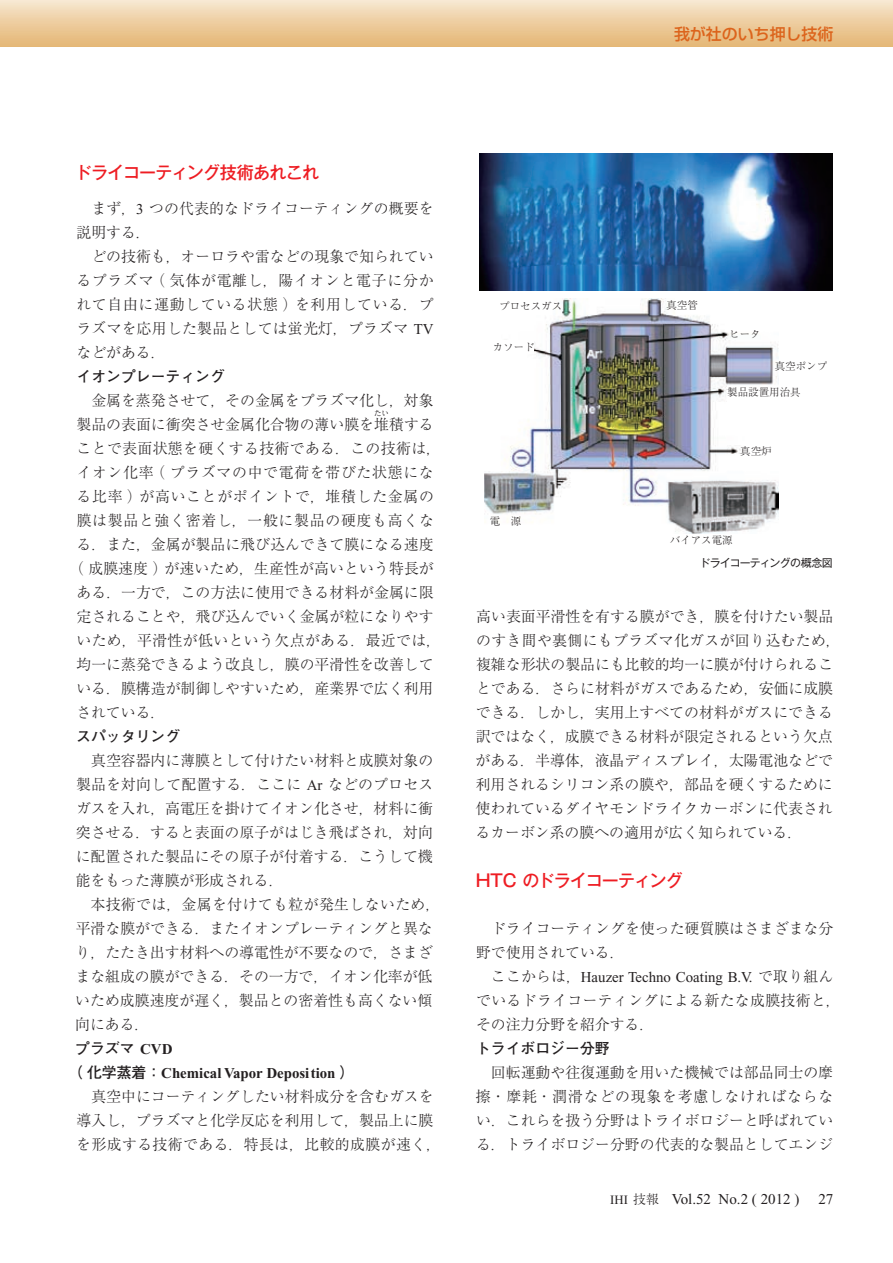
<style>
.page{position:relative;width:893px;height:1263px;background:#fff}
.page>*{position:absolute;margin:0;border:0;box-sizing:border-box;transform-origin:0 0}
.t1{font:500 17.25px "Gothic MB101 Pro";letter-spacing:-.045em;color:#ee1d23}
.t2{font:500 15.9px "Shin Go Pro";color:#dc641c}
.t3{font:300 15px/24px "Ryumin Pro";color:#231f20}
.t4{font:300 15px "Ryumin Pro";letter-spacing:.05em;color:#231f20}
.t5{font:300 15px/24px "Ryumin Pro";letter-spacing:.025em;color:#231f20}
.t6{font:15px "Times New Roman";color:#231f20}
.t7{font:700 15px "Futo Go B101 Pro";color:#231f20}
.t8{font:700 15px "Times New Roman";color:#231f20}
.t9{font:300 15px "Ryumin Pro";letter-spacing:.03em;color:#231f20}
.t10{font:10.95px "Gothic MB101 Pro";letter-spacing:-.06em;color:#231f20}
.t11{font:300 10.5px "Ryumin Pro";color:#231f20}
.t12{font:300 7.5px "Ryumin Pro";color:#231f20}
.s1{font-family:"Times New Roman";font-weight:400}
.s2{font-family:"Times New Roman"}
.s3{font-family:"Futo Go B101 Pro"}
.s4{font-family:"Ryumin Pro";font-weight:300}
.s5{font-size:12.75px}
.s6{font-family:"Ryumin Pro";font-weight:300;font-size:12.75px}
</style>
<div class="page">
<div style="left:0;top:0;width:893px;height:47px;background:linear-gradient(to bottom,#f6e7d0,#e4b572)"></div>
<img style="left:479px;top:154px;width:353px;height:136px">
<img style="left:485px;top:299px;width:293px;height:235px">
<div style="left:491px;top:340px;width:43px;height:13px;background:#fff"></div>
<p class="t2" style="left:674px;top:21px;width:161px">我が社のいち押し技術</p>
<p class="t1" style="left:75px;top:158px;width:246px">ドライコーティング技術あれこれ</p>
<p class="t3" style="left:77px;top:195px;width:359px;text-indent:15px">まず，<span class="s1">3</span> つの代表的なドライコーティングの概要を説明する．</p>
<p class="t3" style="left:76px;top:243px;width:359px;text-align:justify;text-indent:15px">どの技術も，オーロラや雷などの現象で知られているプラズマ（気体が電離し，陽イオンと電子に分かれて自由に運動している状態）を利用している．プラズマを応用した製品としては蛍光灯，プラズマ <span class="s1">TV</span>などがある．</p>
<p class="t7" style="left:76px;top:365px;width:150px">イオンプレーティング</p>
<p class="t3" style="left:77px;top:387px;width:359px;text-align:right">金属を蒸発させて，その金属をプラズマ化し，対象製品の表面に衝突させ金属化合物の薄い膜を堆積する</p>
<p class="t12" style="left:374px;top:407px;width:17px">たい</p>
<p class="t5" style="left:77px;top:435px;width:366px">ことで表面状態を硬くする技術である．この技術は，</p>
<p class="t4" style="left:76px;top:461px;width:359px">イオン化率（プラズマの中で電荷を帯びた状態にな</p>
<p class="t4" style="left:77px;top:485px;width:359px">る比率）が高いことがポイントで，堆積した金属の</p>
<p class="t4" style="left:77px;top:509px;width:359px">膜は製品と強く密着し，一般に製品の硬度も高くな</p>
<p class="t3" style="left:77px;top:531px;width:359px">る．また，金属が製品に飛び込んできて膜になる速度</p>
<p class="t3" style="left:69px;top:555px;width:366px">（成膜速度）が速いため，生産性が高いという特長が</p>
<p class="t3" style="left:77px;top:579px;width:359px">ある．一方で，この方法に使用できる材料が金属に限</p>
<p class="t3" style="left:77px;top:603px;width:359px">定されることや，飛び込んでいく金属が粒になりやす</p>
<p class="t9" style="left:76px;top:629px;width:366px">いため，平滑性が低いという欠点がある．最近では，</p>
<p class="t3" style="left:77px;top:651px;width:359px">均一に蒸発できるよう改良し，膜の平滑性を改善して</p>
<p class="t3" style="left:76px;top:675px;width:359px">いる．膜構造が制御しやすいため，産業界で広く利用</p>
<p class="t3" style="left:76px;top:699px;width:91px">されている．</p>
<p class="t7" style="left:76px;top:725px;width:105px">スパッタリング</p>
<p class="t3" style="left:76px;top:747px;width:359px;text-align:justify;text-indent:16px">真空容器内に薄膜として付けたい材料と成膜対象の製品を対向して配置する．ここに <span class="s1">Ar</span> などのプロセスガスを入れ，高電圧を掛けてイオン化させ，材料に衝突させる．すると表面の原子がはじき飛ばされ，対向に配置された製品にその原子が付着する．こうして機能をもった薄膜が形成される．</p>
<p class="t3" style="left:75px;top:891px;width:367px;text-indent:15px">本技術では，金属を付けても粒が発生しないため，平滑な膜ができる．またイオンプレーティングと異なり，たたき出す材料への導電性が不要なので，さまざまな組成の膜ができる．その一方で，イオン化率が低いため成膜速度が遅く，製品との密着性も高くない傾向にある．</p>
<p class="t7" style="left:75px;top:1037px;width:99px">プラズマ <span class="s2">CVD</span></p>
<p class="t8" style="left:68px;top:1065px;width:289px"><span class="s3">（化学蒸着：</span>Chemical Vapor Deposition <span class="s3">）</span></p>
<p class="t3" style="left:76px;top:1083px;width:366px;text-align:center">真空中にコーティングしたい材料成分を含むガスを<br>導入し，プラズマと化学反応を利用して，製品上に膜を形成する技術である．特長は，比較的成膜が速く，</p>
<p class="t11" style="left:499px;top:298px;width:64px">プロセスガス</p>
<p class="t11" style="left:493px;top:339px;width:43px">カソード</p>
<p class="t11" style="left:490px;top:513px;width:33px">電 源</p>
<p class="t11" style="left:666px;top:296px;width:33px">真空管</p>
<p class="t11" style="left:729px;top:326px;width:33px">ヒータ</p>
<p class="t11" style="left:775px;top:357px;width:54px">真空ポンプ</p>
<p class="t11" style="left:727px;top:384px;width:75px">製品設置用治具</p>
<p class="t11" style="left:740px;top:443px;width:33px">真空炉</p>
<p class="t11" style="left:670px;top:532px;width:64px">バイアス電源</p>
<p class="t10" style="left:699px;top:553px;width:135px">ドライコーティングの概念図</p>
<p class="t3" style="left:475px;top:603px;width:367px">高い表面平滑性を有する膜ができ，膜を付けたい製品のすき間や裏側にもプラズマ化ガスが回り込むため，複雑な形状の製品にも比較的均一に膜が付けられることである．さらに材料がガスであるため，安価に成膜できる．しかし，実用上すべての材料がガスにできる訳ではなく，成膜できる材料が限定されるという欠点がある．半導体，液晶ディスプレイ，太陽電池などで利用されるシリコン系の膜や，部品を硬くするために使われているダイヤモンドライクカーボンに代表されるカーボン系の膜への適用が広く知られている．</p>
<p class="t1" style="left:476px;top:866px;width:209px">HTC のドライコーティング</p>
<p class="t3" style="left:476px;top:915px;width:359px;text-indent:15px">ドライコーティングを使った硬質膜はさまざまな分野で使用されている．</p>
<p class="t6" style="left:491px;top:969px;width:344px"><span class="s4">ここからは，</span>Hauzer Techno Coating B.V. <span class="s4">で取り組ん</span></p>
<p class="t5" style="left:476px;top:987px;width:366px">でいるドライコーティングによる新たな成膜技術と，その注力分野を紹介する．</p>
<p class="t7" style="left:476px;top:1037px;width:135px">トライボロジー分野</p>
<p class="t3" style="left:476px;top:1059px;width:359px;text-align:justify;text-indent:15px">回転運動や往復運動を用いた機械では部品同士の摩擦・摩耗・潤滑などの現象を考慮しなければならない．これらを扱う分野はトライボロジーと呼ばれている．トライボロジー分野の代表的な製品としてエンジ</p>
<p class="t6" style="left:610px;top:1191px;width:191px"><span class="s5">IHI</span> <span class="s6">技報</span> Vol.52 No.2 ( 2012 )</p>
<p class="t6" style="left:818px;top:1191px;width:16px">27</p>
</div>
